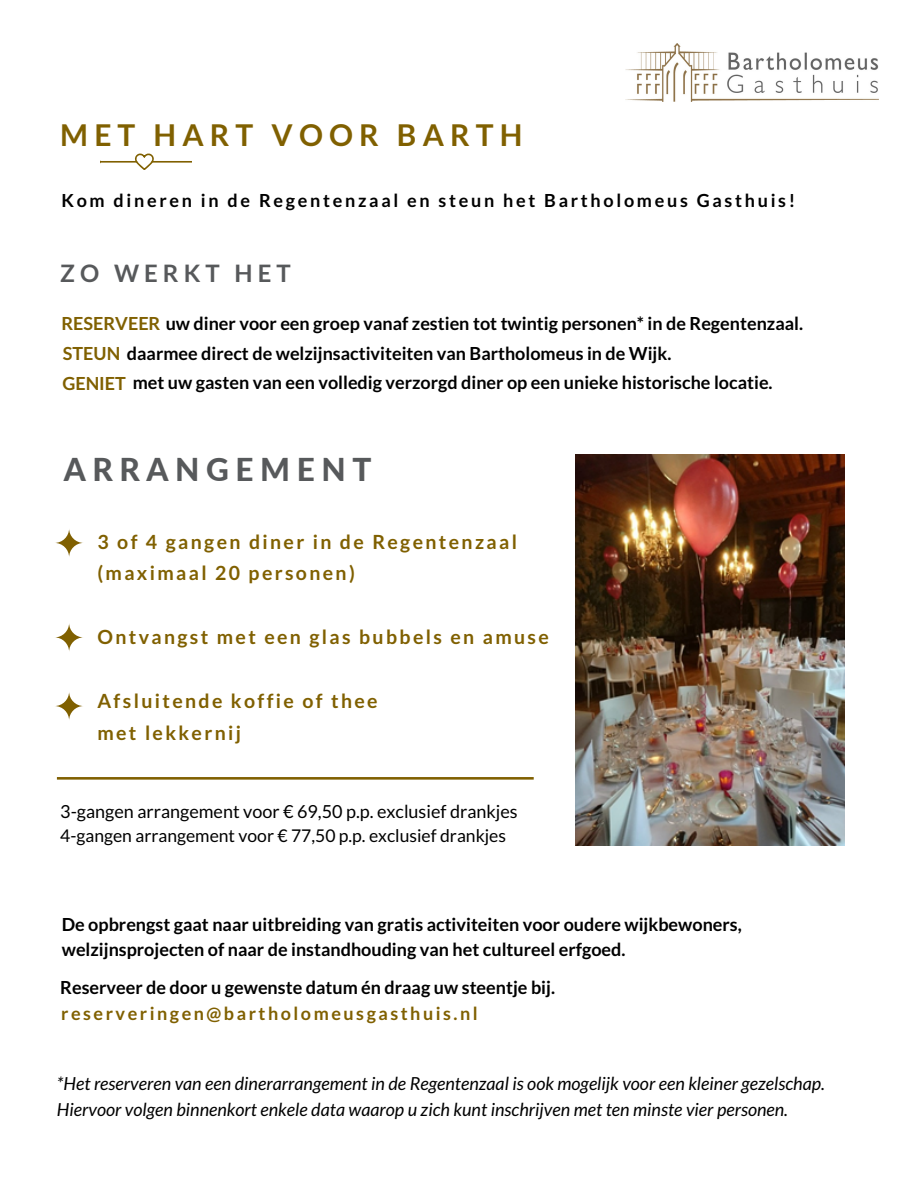
<style>
.page{position:relative;width:918px;height:1188px;background:#fff}
.page>*{position:absolute;margin:0;border:0;box-sizing:border-box;transform-origin:0 0}
.t1{font:800 31.5px "Lato";letter-spacing:.21em;color:#57595b}
.t2{font:700 30px "Lato";letter-spacing:.205em;color:#806000}
.t3{font:700 24px "Lato";letter-spacing:.21em;color:#57595b}
.t4{font:700 19.5px/32px "Lato";letter-spacing:.12em;color:#806000}
.t5{font:700 18px/29.5px "Lato";color:#000}
.t6{font:italic 18px/25.8px "Lato";color:#000}
.t7{font:700 18px "Lato";letter-spacing:.15em;color:#000}
.t8{font:18px "Lato";color:#000}
.t9{font:700 18px "Lato";letter-spacing:.14em;color:#806000}
.t10{font:17.55px "Lato";color:#000}
.s1{color:#806000}
</style>
<div class="page">
<svg style="left:101px;top:153px;width:91px;height:17px"></svg>
<img style="left:626px;top:43px;width:253px;height:59px">
<img style="left:576px;top:454px;width:269px;height:392px">
<svg style="left:57px;top:777px;width:477px;height:3px"></svg>
<svg style="left:54px;top:528px;width:30px;height:30px"></svg>
<svg style="left:54px;top:623px;width:30px;height:29px"></svg>
<svg style="left:54px;top:691px;width:30px;height:30px"></svg>
<h2 class="t2" style="left:60px;top:117px;width:464px">MET HART VOOR BARTH</h2>
<p class="t7" style="left:61px;top:189px;width:735px">Kom dineren in de Regentenzaal en steun het Bartholomeus Gasthuis!</p>
<h3 class="t3" style="left:60px;top:258px;width:232px">ZO WERKT HET</h3>
<p class="t5" style="left:61px;top:309px;width:743px"><span class="s1">RESERVEER</span> uw diner voor een groep vanaf zestien tot twintig personen* in de Regentenzaal.<br><span class="s1">STEUN</span> daarmee direct de welzijnsactiviteiten van Bartholomeus in de Wijk.<br><span class="s1">GENIET</span> met uw gasten van een volledig verzorgd diner op een unieke historische locatie.</p>
<h1 class="t1" style="left:64px;top:450px;width:309px">ARRANGEMENT</h1>
<p class="t4" style="left:97px;top:525px;width:421px">3 of 4 gangen diner in de Regentenzaal (maximaal 20 personen)</p>
<p class="t4" style="left:97px;top:621px;width:453px">Ontvangst met een glas bubbels en amuse</p>
<p class="t4" style="left:97px;top:685px;width:282px">Afsluitende koffie of thee met lekkernij</p>
<p class="t8" style="left:60px;top:800px;width:459px">3-gangen arrangement voor € 69,50 p.p. exclusief drankjes</p>
<p class="t10" style="left:60px;top:825px;width:447px">4-gangen arrangement voor € 77,50 p.p. exclusief drankjes</p>
<p class="t5" style="left:62px;top:911px;width:682px;line-height:25.8px">De opbrengst gaat naar uitbreiding van gratis activiteiten voor oudere wijkbewoners, welzijnsprojecten of naar de instandhouding van het cultureel erfgoed.</p>
<p class="t5" style="left:60px;top:972px;width:496px">Reserveer de door u gewenste datum én draag uw steentje bij.</p>
<p class="t9" style="left:61px;top:1002px;width:418px">reserveringen@bartholomeusgasthuis.nl</p>
<p class="t6" style="left:57px;top:1070px;width:770px">*Het reserveren van een dinerarrangement in de Regentenzaal is ook mogelijk voor een kleiner gezelschap.<br>Hiervoor volgen binnenkort enkele data waarop u zich kunt inschrijven met ten minste vier personen.</p>
</div>
